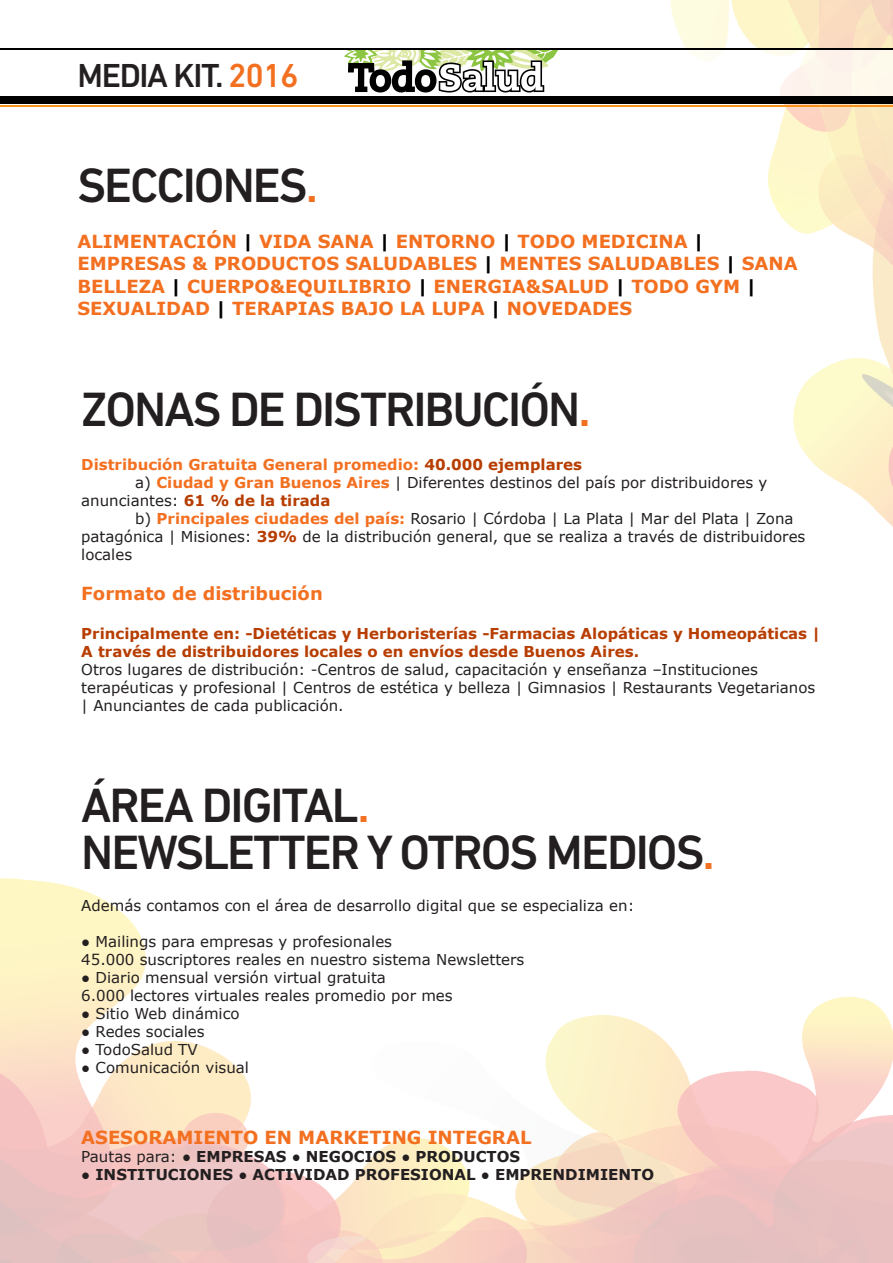
<style>
.page{position:relative;width:893px;height:1263px;background:#fff}
.page>*{position:absolute;margin:0;border:0;box-sizing:border-box;transform-origin:0 0}
.t1{font:500 49.05px/47.1px "DIN Next LT Pro";letter-spacing:-.04em;color:#231f20}
.t2{font:500 33.9px "DIN Next LT Pro";letter-spacing:-.04em;color:#231f20}
.t3{font:700 18px/22.5px "Verdana";color:#f37021}
.t4{font:15px/18px "Verdana";color:#231f20}
.t5{font:700 15px/18px "Verdana";color:#b73d00}
.t6{font:700 15px "Verdana";color:#231f20}
.t7{font:700 15px "Verdana";color:#f37021}
.s1{color:#f37021}
.s2{color:#000}
.s3{color:#b73d00}
.s4{font-weight:700;color:#f37021}
.s5{font-weight:400;color:#231f20}
.s6{font-weight:700;color:#b73d00}
.s7{font-weight:400}
</style>
<div class="page">
<svg style="left:0;top:878px;width:146px;height:119px;background:#fef6cc"></svg>
<svg style="left:0;top:997px;width:893px;height:266px"></svg>
<svg style="left:670px;top:0;width:223px;height:527px"></svg>
<div style="left:0;top:50px;width:893px;height:47px;background:#fff"></div>
<svg style="left:344px;top:50px;width:214px;height:42px"></svg>
<hr style="left:0;top:49px;width:893px;height:1px;background:#010101">
<hr style="left:0;top:106px;width:893px;height:1px;background:#f7941e">
<div style="left:0;top:97px;width:893px;height:7px;background:#010101"></div>
<h2 class="t2" style="left:77px;top:56px;width:223px">MEDIA KIT. <span class="s1">2016</span></h2>
<h1 class="t1" style="left:77px;top:161px;width:242px">SECCIONES<span class="s1">.</span></h1>
<p class="t3" style="left:77px;top:229px;width:722px">ALIMENTACIÓN <span class="s2">|</span> VIDA SANA <span class="s2">|</span> ENTORNO <span class="s2">|</span> TODO MEDICINA <span class="s2">| </span>EMPRESAS &amp; PRODUCTOS SALUDABLES <span class="s2">|</span> MENTES SALUDABLES <span class="s2">|</span> SANA BELLEZA <span class="s2">|</span> CUERPO&amp;EQUILIBRIO <span class="s2">|</span> ENERGIA&amp;SALUD <span class="s2">|</span> TODO GYM <span class="s2">| </span>SEXUALIDAD <span class="s2">|</span> TERAPIAS BAJO LA LUPA <span class="s2">|</span> NOVEDADES</p>
<h1 class="t1" style="left:81px;top:386px;width:511px">ZONAS DE DISTRIBUCIÓN<span class="s1">.</span></h1>
<p class="t7" style="left:81px;top:454px;width:502px">Distribución Gratuita General promedio: <span class="s3">40.000 ejemplares</span></p>
<p class="t4" style="left:135px;top:473px;width:634px">a) <span class="s4">Ciudad y Gran Buenos Aires</span> | Diferentes destinos del país por distribuidores y</p>
<p class="t5" style="left:81px;top:491px;width:251px"><span class="s5">anunciantes:</span> 61 % de la tirada</p>
<p class="t4" style="left:135px;top:509px;width:660px">b) <span class="s4">Principales ciudades del país:</span> Rosario | Córdoba | La Plata | Mar del Plata | Zona</p>
<p class="t4" style="left:81px;top:527px;width:726px">patagónica | Misiones: <span class="s6">39%</span> de la distribución general, que se realiza a través de distribuidores</p>
<p class="t4" style="left:81px;top:545px;width:52px">locales</p>
<p class="t3" style="left:81px;top:581px;width:243px">Formato de distribución</p>
<p class="t5" style="left:81px;top:624px;width:741px">Principalmente en: -Dietéticas y Herboristerías -Farmacias Alopáticas y Homeopáticas |<br>A través de distribuidores locales o en envíos desde Buenos Aires.</p>
<p class="t4" style="left:81px;top:661px;width:735px">Otros lugares de distribución: -Centros de salud, capacitación y enseñanza –Instituciones terapéuticas y profesional | Centros de estética y belleza | Gimnasios | Restaurants Vegetarianos | Anunciantes de cada publicación.</p>
<h1 class="t1" style="left:81px;top:781px;width:635px">ÁREA DIGITAL<span class="s1">.<br></span>NEWSLETTER Y OTROS MEDIOS<span class="s1">.</span></h1>
<p class="t4" style="left:81px;top:896px;width:555px">Además contamos con el área de desarrollo digital que se especializa en:</p>
<p class="t4" style="left:81px;top:932px;width:445px">● Mailings para empresas y profesionales<br>45.000 suscriptores reales en nuestro sistema Newsletters</p>
<p class="t4" style="left:81px;top:968px;width:373px">● Diario mensual versión virtual gratuita<br>6.000 lectores virtuales reales promedio por mes</p>
<p class="t4" style="left:81px;top:1004px;width:160px">● Sitio Web dinámico</p>
<p class="t4" style="left:81px;top:1022px;width:125px">● Redes sociales</p>
<p class="t4" style="left:81px;top:1040px;width:118px">● TodoSalud TV</p>
<p class="t4" style="left:81px;top:1058px;width:169px">● Comunicación visual</p>
<p class="t3" style="left:81px;top:1125px;width:452px">ASESORAMIENTO EN MARKETING INTEGRAL</p>
<p class="t6" style="left:81px;top:1145px;width:440px"><span class="s7">Pautas para:</span> ● EMPRESAS ● NEGOCIOS ● PRODUCTOS</p>
<p class="t6" style="left:81px;top:1163px;width:574px">● INSTITUCIONES ● ACTIVIDAD PROFESIONAL ● EMPRENDIMIENTO</p>
</div>
